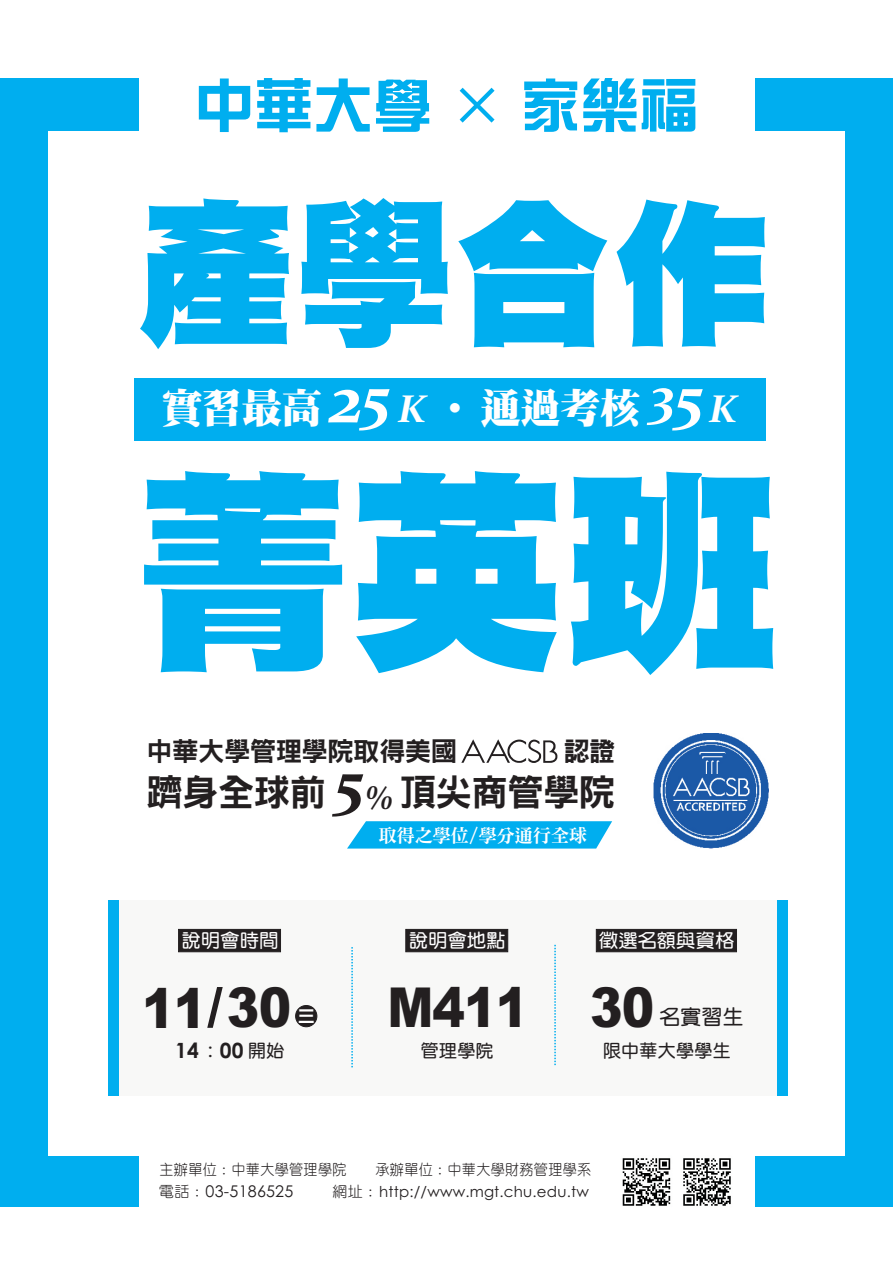
<style>
.page{position:relative;width:893px;height:1263px;background:#fff}
.page>*{position:absolute;margin:0;border:0;box-sizing:border-box;transform-origin:0 0}
.t1{font:213.9px "DF Hei UB HK BF";color:#00aeef}
.t2{font:158.85px "DF Hei UB HK BF";color:#00aeef}
.t3{font:59.25px "DF Zong Yi Bd HK BF";color:#00aeef}
.t4{font:900 55.2px "Arial";letter-spacing:-.015em;color:#231f20;scale:.88 1}
.t5{font:40.8px "DF Ming UB HK BF";letter-spacing:-.025em;color:#fff}
.t6{font:36.75px "DFN Hei XB HK BF";letter-spacing:-.025em;color:#231f20}
.t7{font:26.55px "DFN Hei XB HK BF";letter-spacing:-.025em;color:#231f20}
.t8{font:700 21px "Century Gothic";color:#231f20}
.t9{font:20.55px "DF Yuan Bd HK BF";color:#231f20}
.t10{font:18.9px "DF Yuan Bd HK BF";letter-spacing:.025em;color:#fff}
.t11{font:18.6px "DFN Ming XB HK BF";letter-spacing:-.025em;color:#fff}
.t12{font:17.85px "DF Yuan Bd HK BF";letter-spacing:.025em;color:#231f20}
.t13{font:16.5px "DF Zong Yi Bd HK BF";color:#fff}
.t14{font:16.05px "Century Gothic";letter-spacing:.015em;color:#231f20}
.t15{font:15px "DF Yuan Lt HK BF";letter-spacing:.025em;color:#231f20;scale:.94 1}
.t16{font:15px "Century Gothic";letter-spacing:.015em;color:#231f20}
.s1{font-family:"Constantia";font-weight:700;font-style:italic;font-size:70.2px}
.s2{font-family:"Constantia";font-weight:700;font-style:italic;font-size:61.2px}
.s3{font-family:"Constantia";font-weight:700;font-style:italic;font-size:38.85px}
.s4{font-family:"Constantia";font-weight:700;font-style:italic;font-size:62.4px}
.s5{font-family:"DF Yuan Bd HK BF";font-weight:400;font-size:17.1px}
.s6{font-family:"DF Yuan Bd HK BF";font-weight:400;font-size:17.85px}
.s7{font-family:"DF Yuan Lt HK BF"}
.s8{font-family:"DF Yuan Lt HK BF";font-size:15px}
</style>
<div class="page">
<div style="left:0;top:78px;width:893px;height:1128px;background:#00aeef"></div>
<div style="left:49px;top:131px;width:796px;height:1025px;background:#fff"></div>
<div style="left:139px;top:49px;width:616px;height:1179px;background:#fff"></div>
<div style="left:135px;top:378px;width:631px;height:63px;background:#00aeef"></div>
<img style="left:653px;top:733px;width:116px;height:115px">
<div style="left:119px;top:900px;width:658px;height:196px;background:#f8f8f7"></div>
<div style="left:108px;top:900px;width:11px;height:196px;background:#00aeef"></div>
<div style="left:777px;top:900px;width:11px;height:196px;background:#00aeef"></div>
<svg style="left:554px;top:944px;width:2px;height:122px"></svg>
<svg style="left:461px;top:739px;width:96px;height:24px"></svg>
<img style="left:622px;top:1158px;width:49px;height:48px">
<img style="left:683px;top:1158px;width:48px;height:48px">
<svg style="left:347px;top:821px;width:265px;height:27px;background:#12b3f0"></svg>
<svg style="left:351px;top:947px;width:2px;height:121px"></svg>
<div style="left:405px;top:929px;width:103px;height:23px;background:#231f20"></div>
<div style="left:596px;top:929px;width:141px;height:23px;background:#231f20"></div>
<div style="left:178px;top:929px;width:103px;height:23px;background:#231f20"></div>
<div style="left:295px;top:1005px;width:22px;height:22px;background:#231f20;border:1px solid #231f20;border-radius:50%"></div>
<svg style="left:459px;top:87px;width:36px;height:36px"></svg>
<h3 class="t3" style="left:195px;top:76px;width:239px">中華大學</h3>
<h3 class="t3" style="left:521px;top:76px;width:179px">家樂福</h3>
<h2 class="t2" style="left:136px;top:194px;width:637px">產學合作</h2>
<h3 class="t5" style="left:162px;top:387px;width:577px">實習最高 <span class="s1">2</span><span class="s2">5</span> <span class="s3">K</span> ‧通過考核 <sup>3</sup><span class="s2">5</span><span class="s3">K</span></h3>
<h1 class="t1" style="left:136px;top:465px;width:643px">菁英班</h1>
<h3 class="t7" style="left:146px;top:737px;width:312px">中華大學管理學院取得美國</h3>
<h3 class="t7" style="left:563px;top:737px;width:54px">認證</h3>
<h3 class="t6" style="left:146px;top:773px;width:471px">躋身全球前 <span class="s4">5</span><sub>%</sub> 尖商管學院</h3>
<h3 class="t6" style="left:400px;top:773px;width:38px">頂</h3>
<p class="t11" style="left:378px;top:826px;width:211px">取得之學位/學分通行全球</p>
<p class="t10" style="left:182px;top:931px;width:98px">說明會時間</p>
<h3 class="t4" style="left:142px;top:988px;width:171px">11/30</h3>
<h3 class="t8" style="left:175px;top:1042px;width:111px">14<span class="s5">：</span>00 <span class="s6">開始</span></h3>
<p class="t13" style="left:298px;top:1007px;width:18px">三</p>
<p class="t10" style="left:409px;top:931px;width:98px">說明會地點</p>
<h3 class="t4" style="left:387px;top:987px;width:162px">M411</h3>
<p class="t12" style="left:421px;top:1041px;width:74px">管理學院</p>
<p class="t10" style="left:599px;top:931px;width:137px">徵選名額與資格</p>
<h3 class="t4" style="left:590px;top:987px;width:74px">30</h3>
<h3 class="t9" style="left:659px;top:1006px;width:85px">名實習生</h3>
<p class="t12" style="left:603px;top:1041px;width:129px">限中華大學學生</p>
<p class="t15" style="left:160px;top:1162px;width:200px">主辦單位：中華大學管理學院</p>
<p class="t16" style="left:332px;top:1186px;width:258px"><span class="s7">網址：</span>http://www.mgt.chu.edu.tw</p>
<p class="t15" style="left:376px;top:1162px;width:231px">承辦單位：中華大學財務管理學系</p>
<p class="t14" style="left:159px;top:1185px;width:136px"><span class="s8">電話：</span>03-5186525</p>
</div>
